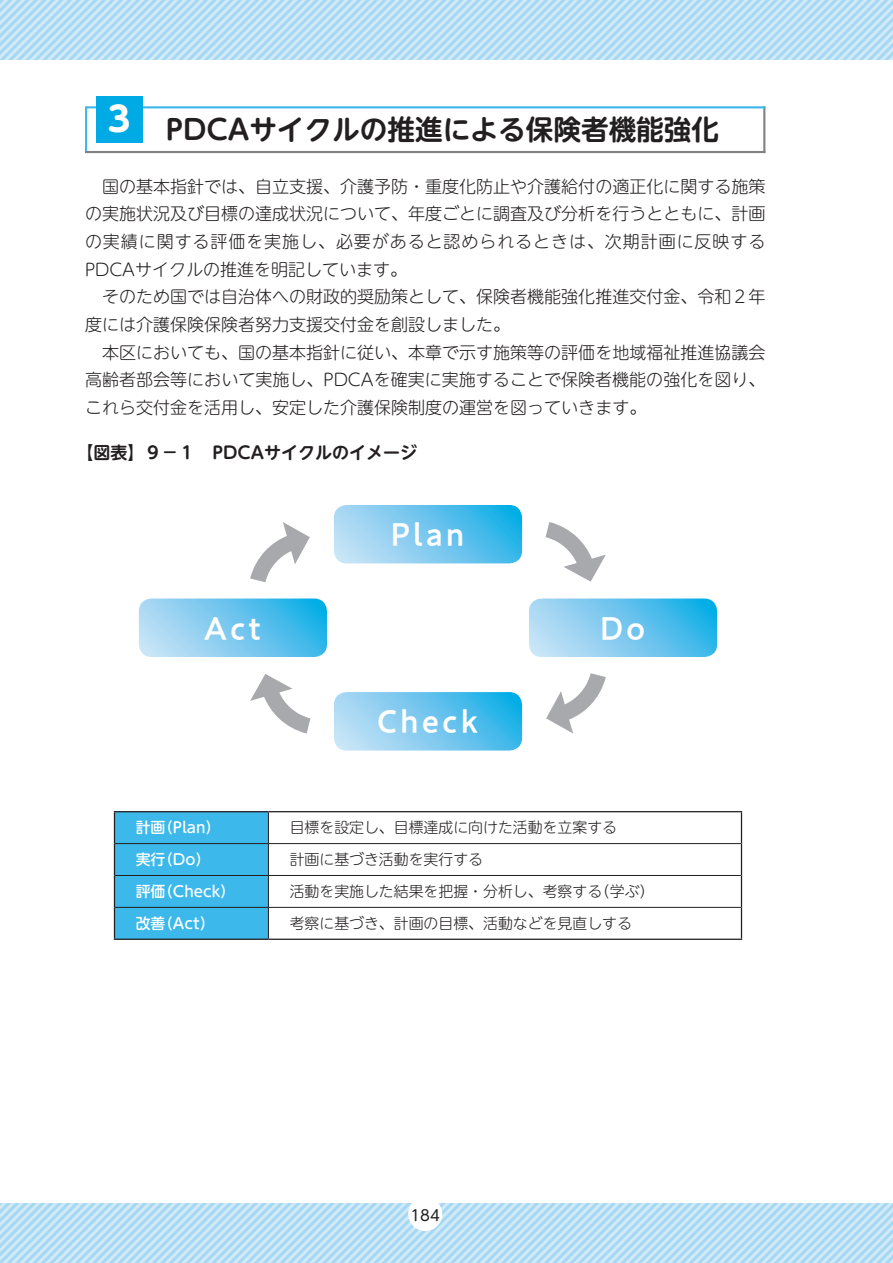
<style>
.page{position:relative;width:893px;height:1263px;background:#fff}
.page>*{position:absolute;margin:0;border:0;box-sizing:border-box;transform-origin:0 0}
.t1{font:500 31.95px "PA1 Gothic Std N";letter-spacing:.095em;color:#fff}
.t2{font:700 27.6px "UD Shin M Go Pr 6 N De";color:#231f20}
.t3{font:300 16.95px/27.6px "UD Shin M Go Pr 6 N";color:#231f20}
.t4{font:700 16.95px "UD Shin M Go Pr 6 N De";color:#231f20}
.t5{font:300 14.85px "UD Shin M Go Pr 6 N";color:#231f20}
.t6{font:500 14.85px "UD Shin M Go Pr 6 N";color:#fff}
.t7{font:14.85px "UD Shin M Go Pr 6 N";color:#231f20}
</style>
<div class="page">
<svg style="left:0;top:1203px;width:893px;height:60px;background:#bbe0f5"></svg>
<svg style="left:0;top:0;width:893px;height:60px;background:#bbe0f5"></svg>
<div style="left:408px;top:1197px;width:34px;height:34px;background:#fff;border-radius:50%"></div>
<div style="left:115px;top:812px;width:153px;height:127px;background:#3cb8ea"></div>
<hr style="left:114px;top:811px;width:154px;height:1px;background:#231f20">
<hr style="left:114px;top:812px;width:1px;height:31px;background:#231f20">
<hr style="left:268px;top:811px;width:474px;height:1px;background:#231f20">
<hr style="left:741px;top:812px;width:1px;height:31px;background:#231f20">
<hr style="left:114px;top:843px;width:1px;height:32px;background:#231f20">
<hr style="left:741px;top:843px;width:1px;height:32px;background:#231f20">
<hr style="left:114px;top:875px;width:1px;height:32px;background:#231f20">
<hr style="left:741px;top:875px;width:1px;height:32px;background:#231f20">
<hr style="left:114px;top:907px;width:1px;height:32px;background:#231f20">
<hr style="left:741px;top:907px;width:1px;height:32px;background:#231f20">
<hr style="left:114px;top:939px;width:154px;height:1px;background:#231f20">
<hr style="left:268px;top:939px;width:474px;height:1px;background:#231f20">
<hr style="left:268px;top:812px;width:1px;height:31px;background:#231f20">
<hr style="left:115px;top:843px;width:153px;height:1px;background:#231f20">
<hr style="left:268px;top:843px;width:473px;height:1px;background:#231f20">
<hr style="left:268px;top:844px;width:1px;height:31px;background:#231f20">
<hr style="left:115px;top:875px;width:153px;height:1px;background:#231f20">
<hr style="left:268px;top:875px;width:473px;height:1px;background:#231f20">
<hr style="left:268px;top:876px;width:1px;height:31px;background:#231f20">
<hr style="left:115px;top:907px;width:153px;height:1px;background:#231f20">
<hr style="left:268px;top:907px;width:473px;height:1px;background:#231f20">
<hr style="left:268px;top:907px;width:1px;height:32px;background:#231f20">
<svg style="left:529px;top:598px;width:188px;height:59px;background:#75c8ee"></svg>
<svg style="left:139px;top:598px;width:188px;height:59px;background:#75c8ee"></svg>
<svg style="left:334px;top:505px;width:188px;height:58px;background:#73c8ee"></svg>
<svg style="left:334px;top:692px;width:188px;height:58px;background:#74c8ee"></svg>
<svg style="left:250px;top:522px;width:60px;height:60px"></svg>
<svg style="left:546px;top:522px;width:60px;height:60px"></svg>
<svg style="left:546px;top:673px;width:60px;height:60px"></svg>
<svg style="left:250px;top:674px;width:60px;height:59px"></svg>
<svg style="left:85px;top:105px;width:681px;height:49px"></svg>
<hr style="left:86px;top:151px;width:678px;height:2px;background:#808285">
<div style="left:96px;top:96px;width:46px;height:46px;background:#00abe5"></div>
<h2 class="t2" style="left:108px;top:106px;width:613px"><sup>3</sup> PDCAサイクルの推進による保険者機能強化</h2>
<p class="t3" style="left:85px;top:172px;width:682px">　国の基本指針では、自立支援、介護予防・重度化防止や介護給付の適正化に関する施策の実施状況及び目標の達成状況について、年度ごとに調査及び分析を行うとともに、計画の実績に関する評価を実施し、必要があると認められるときは、次期計画に反映するPDCAサイクルの推進を明記しています。<br>　そのため国では自治体への財政的奨励策として、保険者機能強化推進交付金、令和２年度には介護保険保険者努力支援交付金を創設しました。<br>　本区においても、国の基本指針に従い、本章で示す施策等の評価を地域福祉推進協議会高齢者部会等において実施し、PDCAを確実に実施することで保険者機能の強化を図り、これら交付金を活用し、安定した介護保険制度の運営を図っていきます。</p>
<p class="t4" style="left:77px;top:438px;width:342px">【図表】９－１　PDCAサイクルのイメージ</p>
<h1 class="t1" style="left:391px;top:515px;width:75px">Plan</h1>
<h1 class="t1" style="left:204px;top:609px;width:59px">Act</h1>
<h1 class="t1" style="left:600px;top:609px;width:47px">Do</h1>
<h1 class="t1" style="left:377px;top:702px;width:102px">Check</h1>
<p class="t6" style="left:136px;top:815px;width:86px">計画（Plan）</p>
<p class="t5" style="left:290px;top:815px;width:329px">目標を設定し、目標達成に向けた活動を立案する</p>
<p class="t6" style="left:136px;top:847px;width:76px">実行（Do）</p>
<p class="t5" style="left:290px;top:847px;width:195px">計画に基づき活動を実行する</p>
<p class="t6" style="left:136px;top:879px;width:101px">評価（Check）</p>
<p class="t5" style="left:290px;top:879px;width:366px">活動を実施した結果を把握・分析し、考察する（学ぶ）</p>
<p class="t6" style="left:136px;top:911px;width:81px">改善（Act）</p>
<p class="t5" style="left:290px;top:911px;width:344px">考察に基づき、計画の目標、活動などを見直しする</p>
<p class="t7" style="left:410px;top:1203px;width:31px">184</p>
</div>
